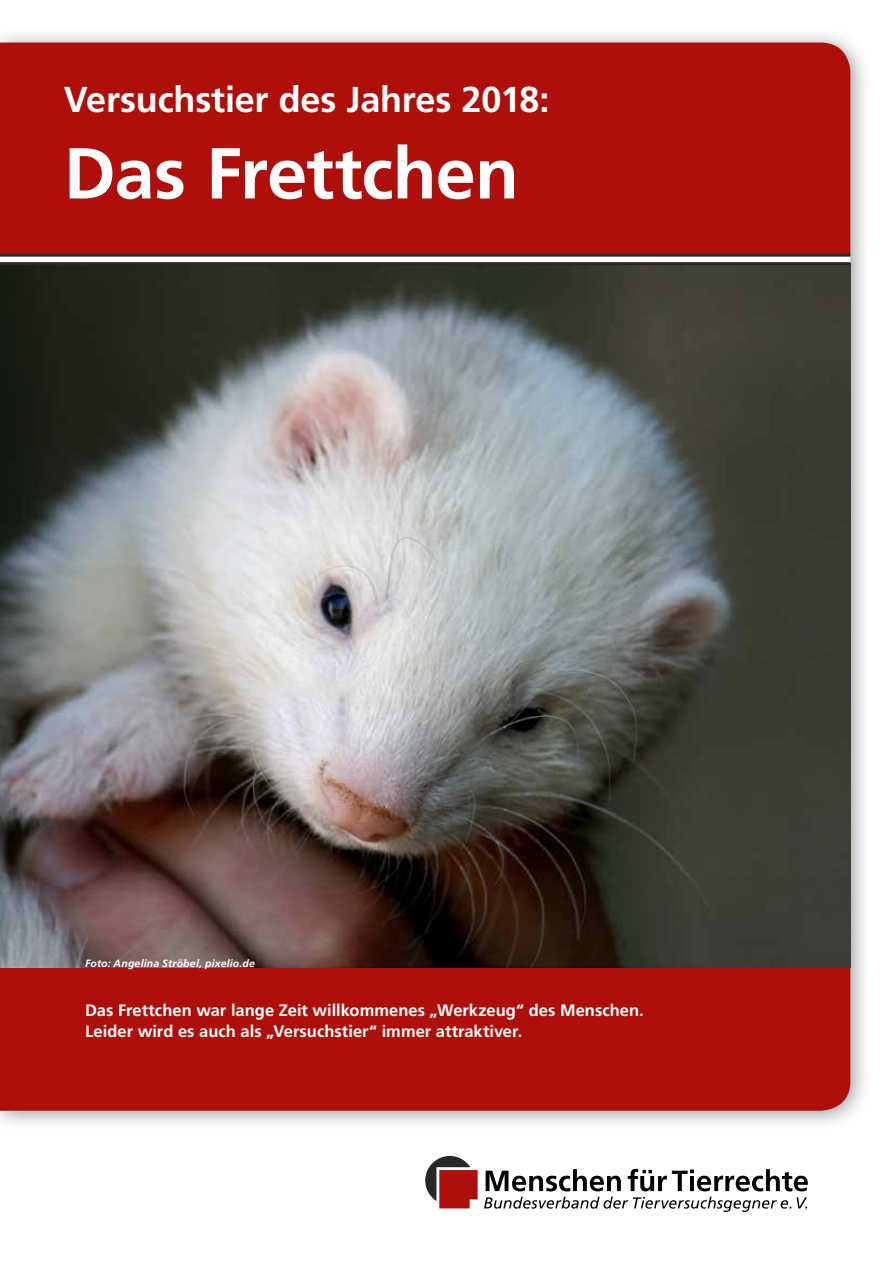
<style>
.page{position:relative;width:893px;height:1263px;background:#fff}
.page>*{position:absolute;margin:0;border:0;box-sizing:border-box;transform-origin:0 0}
.t1{font:700 72px "Frutiger LT Std";letter-spacing:-.01em;color:#fff}
.t2{font:700 36px "Frutiger LT Std";letter-spacing:-.005em;color:#fff}
.t3{font:700 16.5px/21px "Frutiger LT Std";color:#fff}
.t4{font:italic 700 10.5px "Frutiger LT Std";letter-spacing:.015em;color:#fff}
</style>
<div class="page">
<div style="left:0;top:27px;width:872px;height:1105px;background:#000;opacity:.4"></div>
<div style="left:0;top:967px;width:850px;height:144px;background:#ae0f0a"></div>
<img style="left:0;top:265px;width:850px;height:702px">
<svg style="left:425px;top:1156px;width:53px;height:52px"></svg>
<svg style="left:484px;top:1169px;width:324px;height:43px"></svg>
<div style="left:0;top:43px;width:850px;height:211px;background:#ae0f0a"></div>
<hr style="left:0;top:254px;width:850px;height:3px;background:#2a2728">
<hr style="left:0;top:262px;width:850px;height:3px;background:#2a2728">
<h2 class="t2" style="left:64px;top:78px;width:487px">Versuchstier des Jahres 2018:</h2>
<h1 class="t1" style="left:64px;top:131px;width:457px">Das Frettchen</h1>
<p class="t4" style="left:85px;top:957px;width:172px">Foto: Angelina Ströbel, pixelio.de</p>
<p class="t3" style="left:85px;top:1000px;width:560px">Das Frettchen war lange Zeit willkommenes „Werkzeug“ des Menschen.<br>Leider wird es auch als „Versuchstier“ immer attraktiver.</p>
</div>
